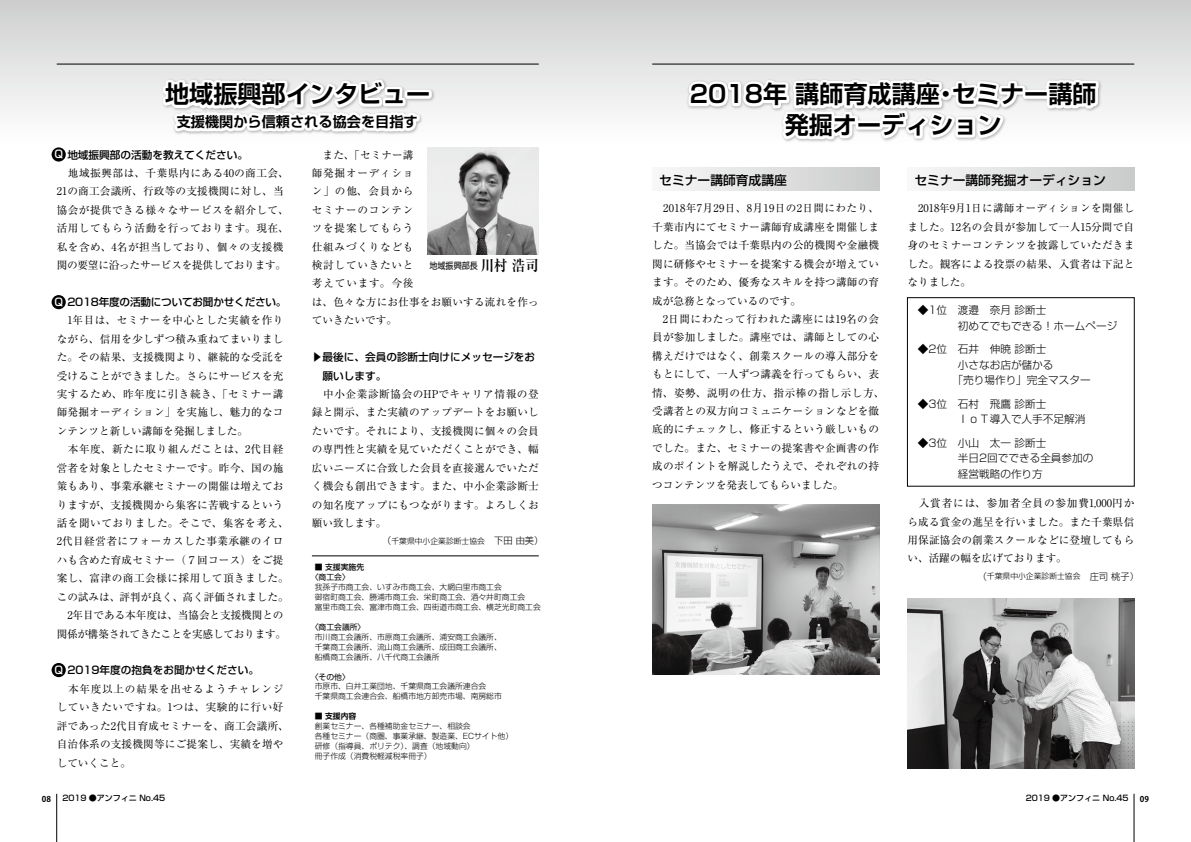
<style>
.page{position:relative;width:1191px;height:842px;background:#fff}
.page>*{position:absolute;margin:0;border:0;box-sizing:border-box;transform-origin:0 0}
.t1{font:700 24.1px/30.8px "Shin Go Pro De";color:#000;text-align:center}
.t2{font:700 14.2px "Shin Go Pro De";color:#000}
.t3{font:500 12.8px "Shin Go Pro";color:#000}
.t4{font:10.6px/18.4px "Ryumin Pro";letter-spacing:.02em;color:#000;text-align:justify}
.t5{font:10.6px/18.4px "Ryumin Pro";letter-spacing:.045em;color:#000}
.t6{font:300 10.6px/15.6px "Shin Go Pro";color:#000}
.t7{font:10.6px/18.4px "Ryumin Pro";letter-spacing:.07em;color:#000}
.t8{font:500 10.6px/18.4px "Shin Go Pro";color:#000}
.t9{font:500 10.6px "Shin Go Pro";letter-spacing:-.02em;color:#000}
.t10{font:500 10.6px "Shin Go Pro";color:#fff}
.t11{font:9px "Shin Go Pro";color:#000;scale:.9 1}
.t12{font:500 8px "Shin Go Pro";color:#000}
.t13{font:700 8px "Koz Go Pro";color:#000}
.t14{font:300 7.8px/9.9px "Shin Go Pro";color:#000}
.t15{font:7.8px "Shin Go Pro";color:#000}
.t16{font:500 7.8px "Shin Go Pro";color:#000}
.t17{font:700 7.8px "Shin Go Pro De";color:#000}
.s1{font-size:9.2px}
.s2{font-family:"Ryumin Pro";font-weight:700;font-size:14.9px}
</style>
<div class="page">
<hr style="left:56px;top:794px;width:1px;height:48px;background:#000">
<hr style="left:1133px;top:794px;width:1px;height:48px;background:#000">
<div style="left:0;top:0;width:1191px;height:147px;background:linear-gradient(to bottom,#cdcecf,#fff)"></div>
<hr style="left:652px;top:64px;width:482px;height:1px;background:#000">
<div style="left:686px;top:78px;width:416px;height:65px;background:#000;opacity:.3"></div>
<div style="left:1022px;top:90px;width:27px;height:9px;border:6px solid #fff"></div>
<svg style="left:1043px;top:77px;width:58px;height:34px"></svg>
<svg style="left:685px;top:0;width:343px;height:145px"></svg>
<div style="left:652px;top:168px;width:227px;height:23px;background:linear-gradient(to right,#f8f8f8,#cacbcb)"></div>
<div style="left:907px;top:168px;width:227px;height:23px;background:linear-gradient(to right,#f8f8f9,#cacbcb)"></div>
<img style="left:652px;top:505px;width:227px;height:170px">
<img style="left:907px;top:598px;width:227px;height:170px">
<div style="left:907px;top:297px;width:227px;height:189px;border:1px solid #000"></div>
<hr style="left:57px;top:64px;width:482px;height:1px;background:#000">
<div style="left:161px;top:78px;width:274px;height:35px;background:#000;opacity:.3"></div>
<div style="left:405px;top:90px;width:27px;height:9px;border:6px solid #fff"></div>
<img style="left:428px;top:147px;width:110px;height:107px">
<div style="left:52px;top:147px;width:14px;height:15px;background:#000;border-radius:50%"></div>
<div style="left:52px;top:295px;width:14px;height:14px;background:#000;border-radius:50%"></div>
<div style="left:52px;top:663px;width:14px;height:14px;background:#000;border-radius:50%"></div>
<hr style="left:312px;top:556px;width:227px;height:1px;background:#000">
<svg style="left:140px;top:75px;width:282px;height:68px"></svg>
<h1 class="t1" style="left:165px;top:76px;width:267px">地域振興部インタビュー</h1>
<h2 class="t2" style="left:177px;top:110px;width:242px">支援機関から信頼される協会を目指す</h2>
<p class="t8" style="left:57px;top:144px;width:193px">　地域振興部の活動を教えてください。</p>
<p class="t5" style="left:57px;top:163px;width:234px">　地域振興部は、千葉県内にある40の商工会、<br>21の商工会議所、行政等の支援機関に対し、当協会が提供できる様々なサービスを紹介して、活用してもらう活動を行っております。現在、私を含め、4名が担当しており、個々の支援機関の要望に沿ったサービスを提供しております。</p>
<p class="t9" style="left:57px;top:293px;width:231px">　2018年度の活動についてお聞かせください。</p>
<p class="t4" style="left:57px;top:310px;width:234px;text-align:left">　1年目は、セミナーを中心とした実績を作りながら、信用を少しずつ積み重ねてまいりました。その結果、支援機関より、継続的な受託を受けることができました。さらにサービスを充実するため、昨年度に引き続き、「セミナー講師発掘オーディション」を実施し、魅力的なコンテンツと新しい講師を発掘しました。<br>　本年度、新たに取り組んだことは、2代目経営者を対象としたセミナーです。昨今、国の施策もあり、事業承継セミナーの開催は増えておりますが、支援機関から集客に苦戦するという話を聞いておりました。そこで、集客を考え、<br>2代目経営者にフォーカスした事業承継のイロハも含めた育成セミナー（７回コース）をご提案し、富津の商工会様に採用して頂きました。この試みは、評判が良く、高く評価されました。　2年目である本年度は、当協会と支援機関との関係が構築されてきたことを実感しております。</p>
<p class="t8" style="left:57px;top:660px;width:204px">　2019年度の抱負をお聞かせください。</p>
<p class="t4" style="left:57px;top:679px;width:234px;text-align:left">　本年度以上の結果を出せるようチャレンジしていきたいですね。1つは、実験的に行い好評であった2代目育成セミナーを、商工会議所、自治体系の支援機関等にご提案し、実績を増やしていくこと。</p>
<p class="t10" style="left:54px;top:145px;width:10px">Q</p>
<p class="t10" style="left:54px;top:293px;width:10px">Q</p>
<p class="t10" style="left:54px;top:661px;width:10px">Q</p>
<p class="t7" style="left:312px;top:145px;width:228px">　また、「セミナー講<br>師発掘オーディショ<br>ン」の他、会員から<br>セミナーのコンテン<br>ツを提案してもらう<br>仕組みづくりなども<br>検討していきたいと<br>考えています。今後<br>は、色々な方にお仕事をお願いする流れを作っていきたいです。</p>
<p class="t8" style="left:312px;top:347px;width:225px">▶︎最後に、会員の診断士向けにメッセージをお　願いします。</p>
<p class="t4" style="left:312px;top:384px;width:228px">　中小企業診断協会のHPでキャリア情報の登録と開示、また実績のアップデートをお願いしたいです。それにより、支援機関に個々の会員の専門性と実績を見ていただくことができ、幅広いニーズに合致した会員を直接選んでいただく機会も創出できます。また、中小企業診断士の知名度アップにもつながります。よろしくお願い致します。</p>
<p class="t14" style="left:382px;top:535px;width:163px"><span class="s1">（</span>千葉県中小企業診断士協会<span class="s1">　下田 由美）</span></p>
<p class="t11" style="left:429px;top:258px;width:123px">地域振興部長 <span class="s2">川村 浩司</span></p>
<p class="t16" style="left:315px;top:561px;width:51px">■ 支援実施先</p>
<p class="t15" style="left:311px;top:571px;width:40px">〈商工会〉</p>
<p class="t14" style="left:315px;top:581px;width:228px">我孫子市商工会、いすみ市商工会、大網白里市商工会<br>御宿町商工会、勝浦市商工会、栄町商工会、酒々井町商工会<br>富里市商工会、富津市商工会、四街道市商工会、横芝光町商工会</p>
<p class="t15" style="left:311px;top:620px;width:56px">〈商工会議所〉</p>
<p class="t14" style="left:315px;top:631px;width:189px;text-align:justify">市川商工会議所、市原商工会議所、浦安商工会議所、千葉商工会議所、流山商工会議所、成田商工会議所、船橋商工会議所、八千代商工会議所</p>
<p class="t15" style="left:311px;top:670px;width:40px">〈その他〉</p>
<p class="t14" style="left:315px;top:681px;width:189px">市原市、白井工業団地、千葉県商工会議所連合会<br>千葉県商工会連合会、船橋市地方卸売市場、南房総市</p>
<p class="t17" style="left:315px;top:710px;width:43px">■ 支援内容</p>
<p class="t14" style="left:315px;top:720px;width:200px">創業セミナー、各種補助金セミナー、相談会<br>各種セミナー（商圏、事業承継、製造業、ECサイト他）研修（指導員、ポリテク）、調査（地域動向）<br>冊子作成（消費税軽減税率冊子）</p>
<h1 class="t1" style="left:690px;top:76px;width:408px">2018年 講師育成講座・セミナー講師発掘オーディション</h1>
<p class="t3" style="left:659px;top:169px;width:129px">セミナー講師育成講座</p>
<p class="t3" style="left:914px;top:169px;width:193px">セミナー講師発掘オーディション</p>
<p class="t4" style="left:652px;top:198px;width:234px;text-align:left">　2018年7月29日、8月19日の2日間にわたり、千葉市内にてセミナー講師育成講座を開催しました。当協会では千葉県内の公的機関や金融機関に研修やセミナーを提案する機会が増えています。そのため、優秀なスキルを持つ講師の育成が急務となっているのです。<br>　2日間にわたって行われた講座には19名の会員が参加しました。講座では、講師としての心構えだけではなく、創業スクールの導入部分をもとにして、一人ずつ講義を行ってもらい、表情、姿勢、説明の仕方、指示棒の指し示し方、受講者との双方向コミュニケーションなどを徹底的にチェックし、修正するという厳しいものでした。また、セミナーの提案書や企画書の作成のポイントを解説したうえで、それぞれの持つコンテンツを発表してもらいました。</p>
<p class="t4" style="left:907px;top:198px;width:228px">　2018年9月1日に講師オーディションを開催しました。12名の会員が参加して一人15分間で自身のセミナーコンテンツを披露していただきました。観客による投票の結果、入賞者は下記となりました。</p>
<p class="t6" style="left:957px;top:301px;width:161px;text-indent:-40px">◆1位 渡邉　奈月 診断士<br>初めてでもできる！ホームページ</p>
<p class="t6" style="left:917px;top:340px;width:130px">◆2位 石井　伸暁 診断士</p>
<p class="t6" style="left:957px;top:356px;width:97px">小さなお店が儲かる</p>
<p class="t6" style="left:952px;top:371px;width:140px">「売り場作り」完全マスター</p>
<p class="t6" style="left:957px;top:395px;width:129px;text-indent:-40px">◆3位 石村　飛鷹 診断士<br>ＩｏＴ導入で人手不足解消</p>
<p class="t6" style="left:957px;top:433px;width:137px;text-indent:-40px">◆3位 小山　太一 診断士<br>半日2回でできる全員参加の経営戦略の作り方</p>
<p class="t4" style="left:907px;top:493px;width:228px">　入賞者には、参加者全員の参加費1,000円から成る賞金の進呈を行いました。また千葉県信用保証協会の創業スクールなどに登壇してもらい、活躍の幅を広げております。</p>
<p class="t14" style="left:977px;top:570px;width:163px"><span class="s1">（</span>千葉県中小企業診断士協会<span class="s1">　庄司 桃子）</span></p>
<p class="t13" style="left:42px;top:793px;width:11px">08</p>
<p class="t12" style="left:62px;top:791px;width:104px">2019 ●アンフィニ No.45</p>
<p class="t12" style="left:1025px;top:791px;width:104px">2019 ●アンフィニ No.45</p>
<p class="t13" style="left:1140px;top:793px;width:11px">09</p>
</div>
